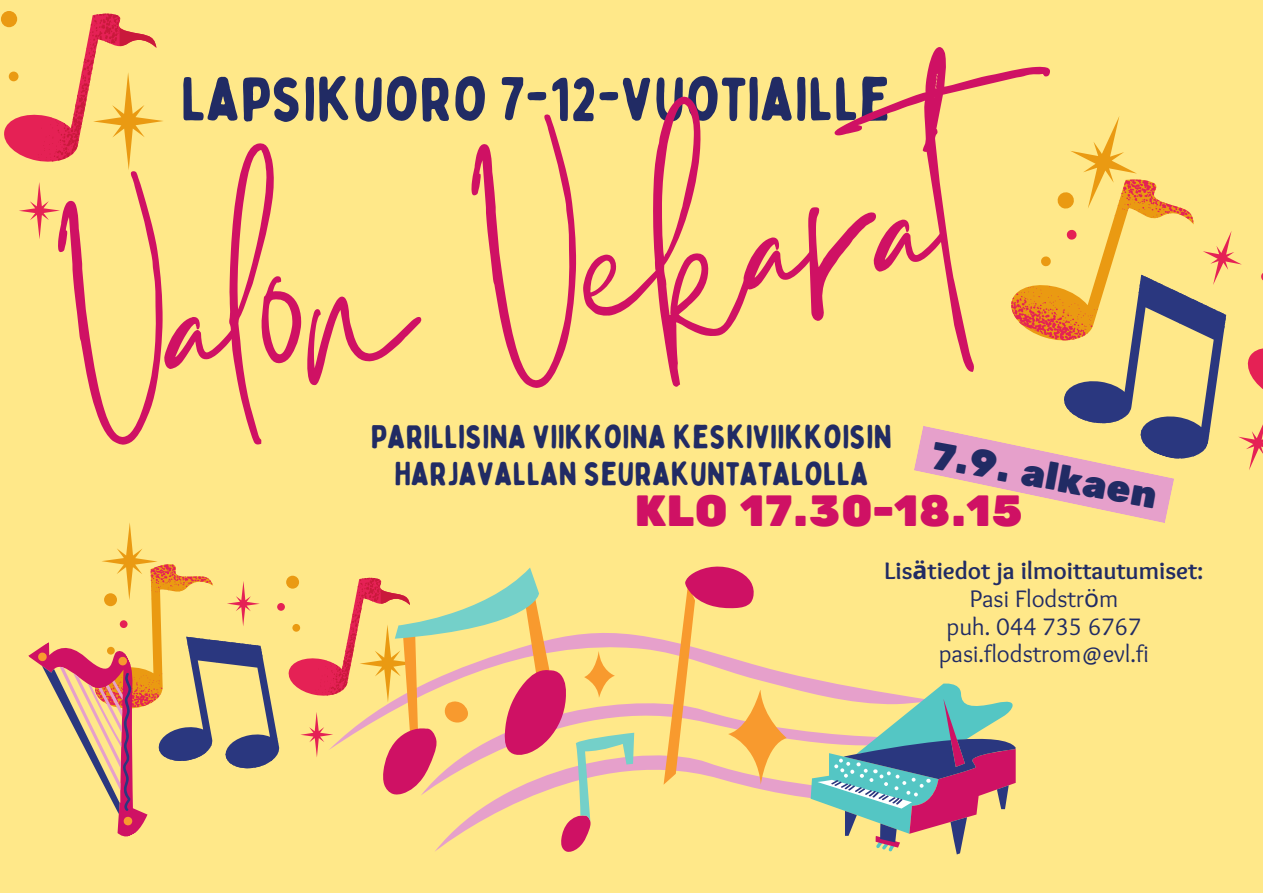
<style>
.page{position:relative;width:1263px;height:893px;background:#ffe889}
.page>*{position:absolute;margin:0;border:0;box-sizing:border-box;transform-origin:0 0}
.t1{font:336px "Themysion";color:#cf1164}
.t2{font:61.5px "Bobby Jones Soft";color:#212b64}
.t3{font:43.5px "Rubik One";color:#cf1164}
.t4{font:38.25px "Rubik One";color:#212b64}
.t5{font:33px/37.1px "Bobby Jones Soft";color:#212b64;text-align:center}
.t6{font:24.75px/27.6px "Sukar Regular";color:#212b64;text-align:center}
.t7{font:700 24.75px "Sukar";color:#212b64}
.s1{font-family:"Noto Sans"}
</style>
<div class="page">
<svg style="left:102px;top:523px;width:55px;height:41px"></svg>
<svg style="left:104px;top:564px;width:269px;height:193px"></svg>
<svg style="left:316px;top:578px;width:67px;height:117px"></svg>
<svg style="left:328px;top:632px;width:483px;height:167px"></svg>
<svg style="left:754px;top:632px;width:68px;height:156px"></svg>
<svg style="left:383px;top:566px;width:371px;height:286px"></svg>
<svg style="left:395px;top:567px;width:239px;height:254px"></svg>
<svg style="left:811px;top:681px;width:205px;height:173px"></svg>
<svg style="left:28px;top:614px;width:251px;height:223px"></svg>
<svg style="left:1041px;top:152px;width:222px;height:312px"></svg>
<svg style="left:1px;top:11px;width:162px;height:228px"></svg>
<svg style="left:914px;top:263px;width:338px;height:260px"></svg>
<h1 class="t1" style="left:35px;top:87px;width:906px;rotate:-8deg">Valon Vekarat</h1>
<h2 class="t2" style="left:181px;top:61px;width:711px">LAPSIKUORO 7-12-VUOTIAILLE</h2>
<p class="t5" style="left:371px;top:418px;width:523px">PARILLISINA VIIKKOINA KESKIVIIKKOISIN<br>HARJAVALLAN SEURAKUNTATALOLLA</p>
<p class="t4" style="left:935px;top:433px;width:231px;rotate:10deg">7.9. alkaen</p>
<h3 class="t3" style="left:635px;top:485px;width:390px">KLO 17.30-18.15</h3>
<p class="t7" style="left:885px;top:556px;width:320px">Lis<span class="s1">ä</span>tiedot ja ilmoittautumiset:</p>
<p class="t6" style="left:939px;top:587px;width:211px">Pasi Flodstr<span class="s1">ö</span>m<br>puh. 044 735 6767 pasi.flodstrom@evl.fi</p>
</div>
